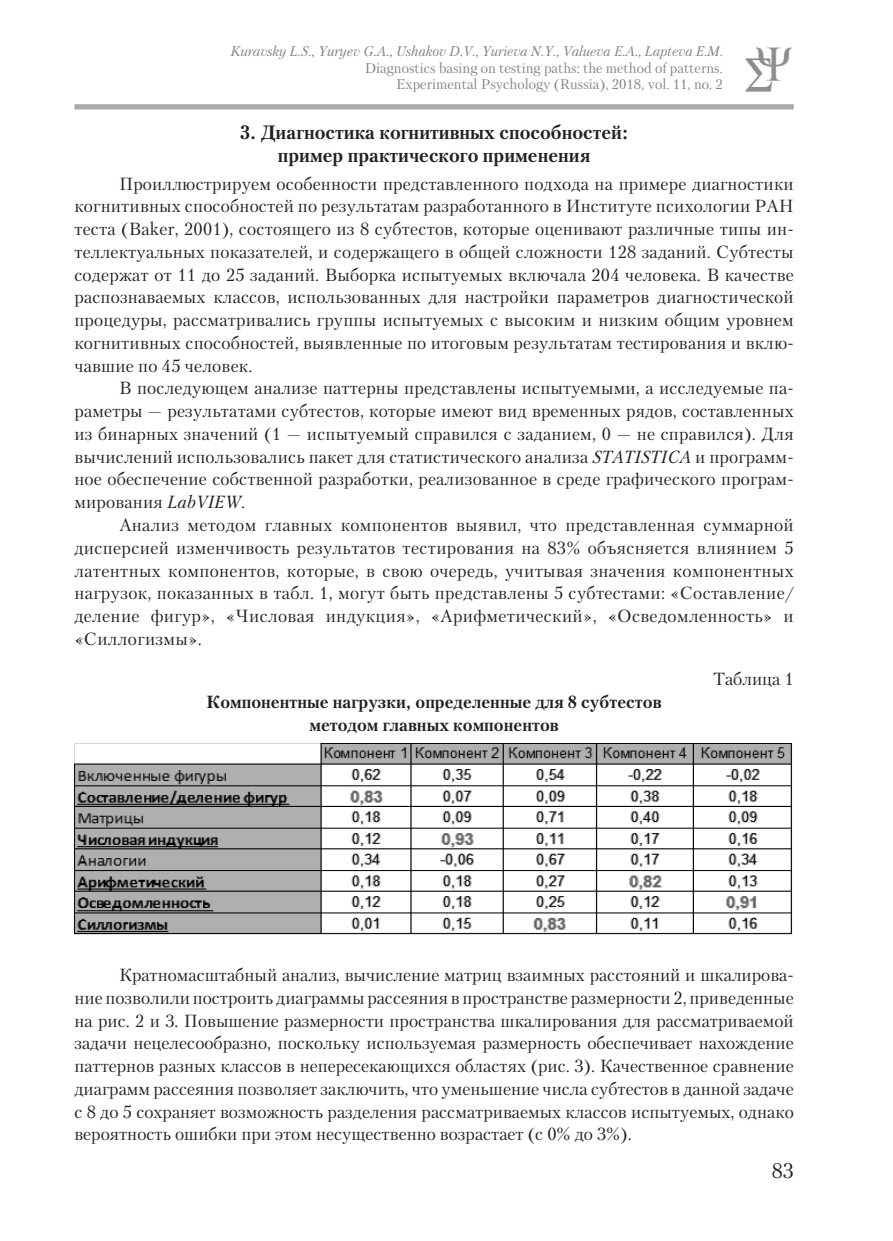
<style>
.page{position:relative;width:893px;height:1241px;background:#fff}
.page>*{position:absolute;margin:0;border:0;box-sizing:border-box;transform-origin:0 0}
.t1{font:21px "Petersburg C";color:#231f20}
.Подзаголовок{font:700 19.25px/22.8px "Petersburg C";color:#231f20;text-align:center}
.Текстовый_стиль{font:17.5px/22.8px "Petersburg C";letter-spacing:.01em;color:#231f20;text-align:justify}
.Текстовый_стиль-2{font:700 17.5px/22.8px "Petersburg C";color:#231f20;text-align:center}
.Подзаголовок-2{font:14px "Petersburg C";color:#808285}
.Подзаголовок-3{font:italic 14px "Petersburg C";color:#808285}
.s1{font-style:normal}
.s2{font-style:italic}
</style>
<div class="page">
<div style="left:74px;top:104px;width:720px;height:5px;background:#a8a9ad"></div>
<img style="left:74px;top:743px;width:719px;height:191px">
<img style="left:745px;top:47px;width:47px;height:45px">
<p class="Подзаголовок-3" style="left:231px;top:43px;width:494px">Kuravsky L.S., Yuryev G.A., Ushakov D.V., Yurieva N.Y., Valueva E.A., Lapteva E.M<span class="s1">.</span></p>
<p class="Подзаголовок-2" style="left:365px;top:59px;width:360px">Diagnostics basing on testing paths: the method of patterns.</p>
<p class="Подзаголовок-2" style="left:396px;top:76px;width:328px">Experimental Psychology (Russia), 2018, vol. 11, no. 2</p>
<p class="Подзаголовок" style="left:240px;top:121px;width:390px">3. Диагностика когнитивных способностей: пример практического применения</p>
<p class="Текстовый_стиль" style="left:74px;top:172px;width:721px;text-indent:45px">Проиллюстрируем особенности представленного подхода на примере диагностики когнитивных способностей по результатам разработанного в Институте психологии РАН теста (Baker, 2001), состоящего из 8 субтестов, которые оценивают различные типы ин&shy;теллектуальных показателей, и содержащего в общей сложности 128 заданий. Субтесты содержат от 11 до 25 заданий. Выборка испытуемых включала 204 человека. В качестве распознаваемых классов, использованных для настройки параметров диагностической процедуры, рассматривались группы испытуемых с высоким и низким общим уровнем когнитивных способностей, выявленные по итоговым результатам тестирования и вклю&shy;чавшие по 45 человек.</p>
<p class="Текстовый_стиль" style="left:74px;top:376px;width:721px;text-indent:45px">В последующем анализе паттерны представлены испытуемыми, а исследуемые па&shy;раметры — результатами субтестов, которые имеют вид временных рядов, составленных из бинарных значений (1 — испытуемый справился с заданием, 0 — не справился). Для вычислений использовались пакет для статистического анализа <span class="s2">STATISTICA</span> и программ&shy;ное обеспечение собственной разработки, реализованное в среде графического програм&shy;мирования <span class="s2">LabVIEW</span>.</p>
<p class="Текстовый_стиль" style="left:74px;top:513px;width:721px;text-indent:45px">Анализ методом главных компонентов выявил, что представленная суммарной дисперсией изменчивость результатов тестирования на 83% объясняется влиянием 5 латентных компонентов, которые, в свою очередь, учитывая значения компонентных нагрузок, показанных в табл. 1, могут быть представлены 5 субтестами: «Составление/ деление фигур», «Числовая индукция», «Арифметический», «Осведомленность» и «Силлогизмы».</p>
<p class="Текстовый_стиль" style="left:713px;top:667px;width:82px">Таблица 1</p>
<p class="Текстовый_стиль-2" style="left:207px;top:690px;width:457px">Компонентные нагрузки, определенные для 8 субтестов методом главных компонентов</p>
<p class="Текстовый_стиль" style="left:74px;top:963px;width:721px;text-indent:45px">Кратномасштабный анализ, вычисление матриц взаимных расстояний и шкалирова&shy;ние позволили построить диаграммы рассеяния в пространстве размерности 2, приведенные на рис. 2 и 3. Повышение размерности пространства шкалирования для рассматриваемой задачи нецелесообразно, поскольку используемая размерность обеспечивает нахождение паттернов разных классов в непересекающихся областях (рис. 3). Качественное сравнение диаграмм рассеяния позволяет заключить, что уменьшение числа субтестов в данной задаче с 8 до 5 сохраняет возможность разделения рассматриваемых классов испытуемых, однако вероятность ошибки при этом несущественно возрастает (с 0% до 3%).</p>
<p class="t1" style="left:772px;top:1157px;width:24px">83</p>
</div>
